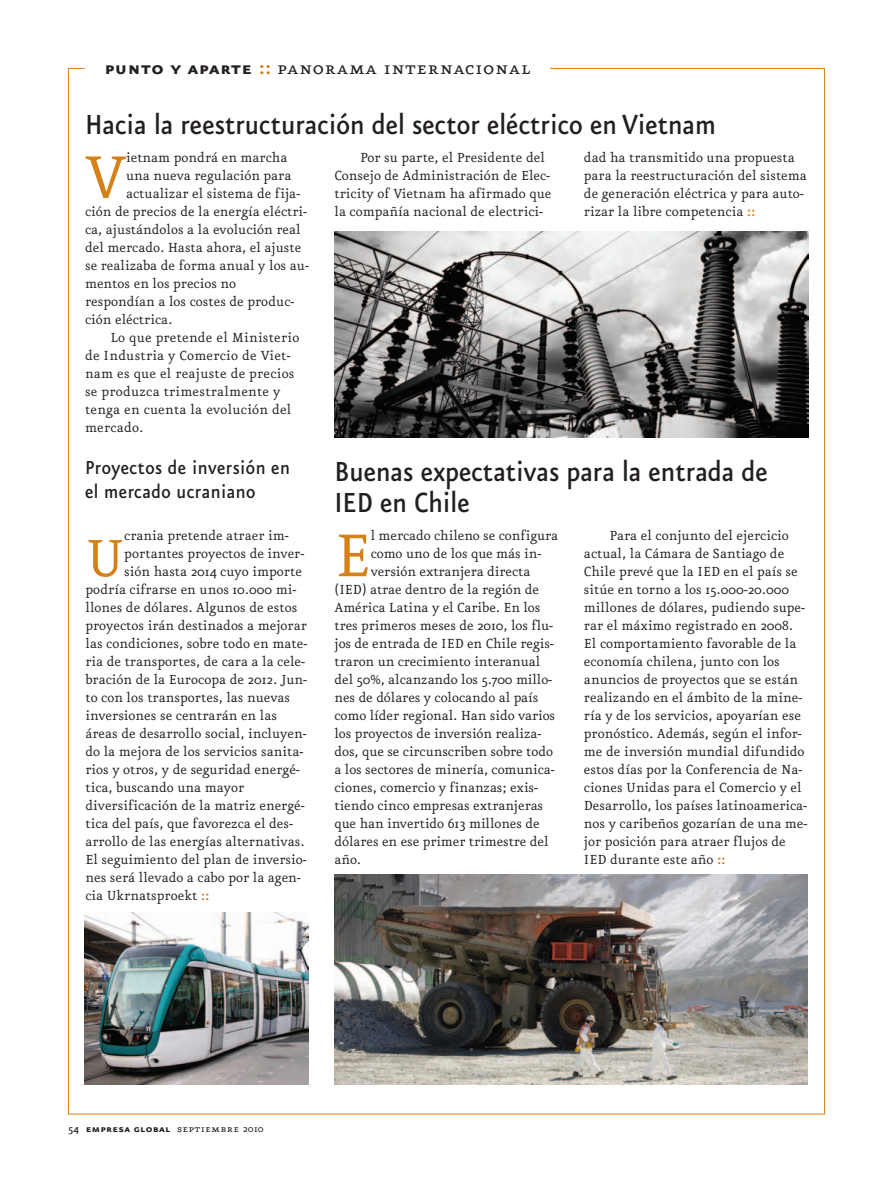
<style>
.page{position:relative;width:893px;height:1191px;background:#fff}
.page>*{position:absolute;margin:0;border:0;box-sizing:border-box;transform-origin:0 0}
.t1{font:72.15px "Eureka";color:#d58018}
.t2{font:62.7px "Eureka";color:#d58018}
.t3{font:500 33px/31.5px "Eureka Sans";color:#231f20;scale:.9 1}
.t4{font:500 22.5px/24px "Eureka Sans";letter-spacing:.02em;color:#231f20;scale:.9 1}
.t5{font:21.9px "Eureka Small Caps";letter-spacing:.025em;color:#231f20}
.t6{font:15.75px/18px "Eureka";color:#231f20}
.t7{font:12px "Eureka Sans Bold Caps";letter-spacing:.025em;color:#231f20}
.s1{font-family:"Eureka Sans Bold Caps"}
.s2{font-family:"Eureka Sans Bold Caps";color:#d58018}
.s3{font-family:"Eureka Sans";font-weight:700;color:#d58018}
.s4{font-family:"Eureka";font-weight:500}
.s5{font-family:"Eureka Small Caps"}
.s6{font-family:"Eureka"}
</style>
<div class="page">
<img style="left:334px;top:874px;width:474px;height:210px">
<img style="left:85px;top:912px;width:223px;height:172px">
<img style="left:335px;top:231px;width:473px;height:206px">
<h3 class="t5" style="left:105px;top:57px;width:427px"><span class="s1">punto y aparte</span> <span class="s2">::</span> panorama internacional</h3>
<h3 class="t3" style="left:85px;top:107px;width:703px">Hacia la reestructuración del sector eléctrico en Vietnam</h3>
<h1 class="t1" style="left:85px;top:143px;width:43px">V</h1>
<p class="t6" style="left:126px;top:149px;width:163px">ietnam pondrá en marcha</p>
<p class="t6" style="left:126px;top:167px;width:167px">una nueva regulación para</p>
<p class="t6" style="left:126px;top:185px;width:176px">actualizar el sistema de fija-</p>
<p class="t6" style="left:85px;top:203px;width:224px">ción de precios de la energía eléctri-</p>
<p class="t6" style="left:85px;top:221px;width:217px">ca, ajustándolos a la evolución real</p>
<p class="t6" style="left:85px;top:239px;width:218px">del mercado. Hasta ahora, el ajuste</p>
<p class="t6" style="left:85px;top:257px;width:225px">se realizaba de forma anual y los au-</p>
<p class="t6" style="left:85px;top:275px;width:153px">mentos en los precios no</p>
<p class="t6" style="left:85px;top:293px;width:211px">respondían a los costes de produc-</p>
<p class="t6" style="left:85px;top:311px;width:89px">ción eléctrica.</p>
<p class="t6" style="left:111px;top:329px;width:190px">Lo que pretende el Ministerio</p>
<p class="t6" style="left:85px;top:347px;width:207px">de Industria y Comercio de Viet-</p>
<p class="t6" style="left:85px;top:365px;width:211px">nam es que el reajuste de precios</p>
<p class="t6" style="left:85px;top:383px;width:197px">se produzca trimestralmente y</p>
<p class="t6" style="left:85px;top:401px;width:208px">tenga en cuenta la evolución del</p>
<p class="t6" style="left:85px;top:419px;width:60px">mercado.</p>
<p class="t6" style="left:334px;top:149px;width:218px;text-indent:26px">Por su parte, el Presidente del Consejo de Administración de Elec&shy;tricity of Vietnam ha afirmado que la compañía nacional de electrici-</p>
<p class="t6" style="left:584px;top:149px;width:224px">dad ha transmitido una propuesta para la reestructuración del sistema de generación eléctrica y para auto&shy;rizar la libre competencia <span class="s3">::</span></p>
<h3 class="t4" style="left:85px;top:454px;width:229px">Proyectos de inversión en el mercado ucraniano</h3>
<h3 class="t3" style="left:334px;top:454px;width:483px">Buenas expectativas para la entrada de<br>IED en Chile</h3>
<p class="t6" style="left:584px;top:527px;width:225px;text-indent:26px">Para el conjunto del ejercicio actual, la Cámara de Santiago de Chile prevé que la IED en el país se sitúe en torno a los 15.000-20.000 millones de dólares, pudiendo supe&shy;rar el máximo registrado en 2008.<br>El comportamiento favorable de la economía chilena, junto con los anuncios de proyectos que se están realizando en el ámbito de la mine&shy;ría y de los servicios, apoyarían ese pronóstico. Además, según el infor&shy;me de inversión mundial difundido estos días por la Conferencia de Na&shy;ciones Unidas para el Comercio y el Desarrollo, los países latinoamerica&shy;nos y caribeños gozarían de una me&shy;jor posición para atraer flujos de IED durante este año <span class="s3">::</span></p>
<h1 class="t1" style="left:334px;top:521px;width:38px">E</h1>
<p class="t6" style="left:371px;top:527px;width:189px">l mercado chileno se configura</p>
<p class="t6" style="left:124px;top:527px;width:166px">crania pretende atraer im-</p>
<p class="t6" style="left:124px;top:545px;width:182px">portantes proyectos de inver-</p>
<p class="t6" style="left:124px;top:563px;width:179px">sión hasta 2014 cuyo importe</p>
<p class="t6" style="left:85px;top:581px;width:212px">podría cifrarse en unos 10.000 mi-</p>
<p class="t6" style="left:85px;top:599px;width:213px">llones de dólares. Algunos de estos</p>
<p class="t6" style="left:85px;top:617px;width:223px">proyectos irán destinados a mejorar</p>
<p class="t6" style="left:85px;top:635px;width:223px">las condiciones, sobre todo en mate-</p>
<p class="t6" style="left:85px;top:653px;width:221px">ria de transportes, de cara a la cele-</p>
<p class="t6" style="left:85px;top:671px;width:223px">bración de la Eurocopa de 2012. Jun-</p>
<p class="t6" style="left:85px;top:689px;width:206px">to con los transportes, las nuevas</p>
<p class="t6" style="left:85px;top:707px;width:193px">inversiones se centrarán en las</p>
<p class="t6" style="left:85px;top:725px;width:223px">áreas de desarrollo social, incluyen-</p>
<p class="t6" style="left:85px;top:743px;width:219px">do la mejora de los servicios sanita-</p>
<p class="t6" style="left:85px;top:761px;width:216px">rios y otros, y de seguridad energé-</p>
<p class="t6" style="left:85px;top:779px;width:160px">tica, buscando una mayor</p>
<p class="t6" style="left:85px;top:797px;width:221px">diversificación de la matriz energé-</p>
<p class="t6" style="left:85px;top:815px;width:209px">tica del país, que favorezca el des-</p>
<p class="t6" style="left:85px;top:833px;width:221px">arrollo de las energías alternativas.</p>
<p class="t6" style="left:85px;top:851px;width:223px">El seguimiento del plan de inversio-</p>
<p class="t6" style="left:85px;top:869px;width:217px">nes será llevado a cabo por la agen-</p>
<p class="t6" style="left:85px;top:887px;width:125px">cia Ukrnatsproekt <span class="s3">::</span></p>
<h2 class="t2" style="left:85px;top:528px;width:40px">U</h2>
<p class="t6" style="left:371px;top:545px;width:172px">como uno de los que más in-</p>
<p class="t6" style="left:371px;top:563px;width:161px">versión extranjera directa</p>
<p class="t6" style="left:334px;top:581px;width:206px">(IED) atrae dentro de la región de</p>
<p class="t6" style="left:334px;top:599px;width:207px">América Latina y el Caribe. En los</p>
<p class="t6" style="left:334px;top:617px;width:220px">tres primeros meses de 2010, los flu-</p>
<p class="t6" style="left:334px;top:635px;width:221px">jos de entrada de IED en Chile regis-</p>
<p class="t6" style="left:334px;top:653px;width:207px">traron un crecimiento interanual</p>
<p class="t6" style="left:334px;top:671px;width:219px">del 50%, alcanzando los 5.700 millo-</p>
<p class="t6" style="left:334px;top:689px;width:205px">nes de dólares y colocando al país</p>
<p class="t6" style="left:334px;top:707px;width:222px">como líder regional. Han sido varios</p>
<p class="t6" style="left:334px;top:725px;width:208px">los proyectos de inversión realiza-</p>
<p class="t6" style="left:334px;top:743px;width:220px">dos, que se circunscriben sobre todo</p>
<p class="t6" style="left:334px;top:761px;width:222px">a los sectores de minería, comunica-</p>
<p class="t6" style="left:334px;top:779px;width:205px">ciones, comercio y finanzas; exis-</p>
<p class="t6" style="left:334px;top:797px;width:210px">tiendo cinco empresas extranjeras</p>
<p class="t6" style="left:334px;top:815px;width:207px">que han invertido 613 millones de</p>
<p class="t6" style="left:334px;top:833px;width:216px">dólares en ese primer trimestre del</p>
<p class="t6" style="left:334px;top:851px;width:28px">año.</p>
<p class="t7" style="left:68px;top:1122px;width:197px"><span class="s4">54</span> empresa global <span class="s5">septiembre</span> <span class="s6">2010</span></p>
</div>
